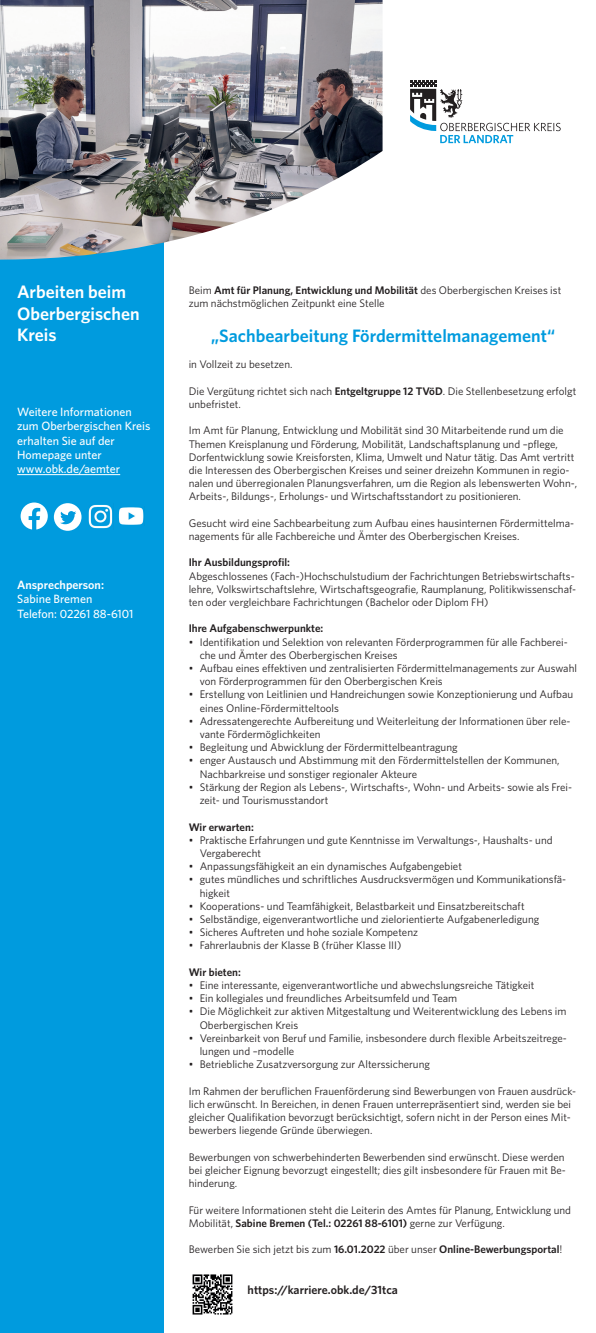
<style>
.page{position:relative;width:596px;height:1333px;background:#fff}
.page>*{position:absolute;margin:0;border:0;box-sizing:border-box;transform-origin:0 0}
.t1{font:600 18px "Whitney";color:#009bde}
.t2{font:600 18px/21.6px "Whitney";color:#fff}
.t3{font:500 12px/14.4px "Whitney";color:#fff}
.t4{font:600 12px "Whitney";color:#231f20}
.t5{font:600 12px "Whitney";color:#fff}
.t6{font:11px/13.2px "Whitney";color:#231f20}
.t7{font:600 11px "Whitney";color:#231f20}
.s1{font-weight:600}
</style>
<div class="page">
<div style="left:0;top:240px;width:163px;height:1092px;background:#009bde"></div>
<hr style="left:17px;top:474px;width:103px;height:1px;background:#fff">
<svg style="left:410px;top:81px;width:150px;height:62px"></svg>
<img style="left:0;top:0;width:382px;height:259px">
<img style="left:192px;top:1274px;width:41px;height:41px">
<img style="left:88px;top:505px;width:25px;height:24px">
<svg style="left:21px;top:502px;width:27px;height:27px"></svg>
<img style="left:118px;top:507px;width:26px;height:18px">
<svg style="left:54px;top:503px;width:27px;height:28px"></svg>
<h1 class="t2" style="left:17px;top:280px;width:124px">Arbeiten beim<br>Oberbergischen<br>Kreis</h1>
<p class="t3" style="left:17px;top:404px;width:135px">Weitere Informationen zum Oberbergischen Kreis erhalten Sie auf der<br>Homepage unter www.obk.de/aemter</p>
<p class="t5" style="left:17px;top:577px;width:88px">Ansprechperson:</p>
<p class="t3" style="left:17px;top:591px;width:118px">Sabine Bremen<br>Telefon: 02261 88-6101</p>
<p class="t6" style="left:189px;top:283px;width:374px">Beim <span class="s1">Amt für Planung, Entwicklung und Mobilität</span> des Oberbergischen Kreises ist zum nächstmöglichen Zeitpunkt eine Stelle</p>
<h1 class="t1" style="left:211px;top:324px;width:345px">„Sachbearbeitung Fördermittelmanagement“</h1>
<p class="t6" style="left:189px;top:358px;width:105px">in Vollzeit zu besetzen.</p>
<p class="t6" style="left:189px;top:384px;width:389px">Die Vergütung richtet sich nach <span class="s1">Entgeltgruppe 12 TVöD</span>. Die Stellenbesetzung erfolgt unbefristet.</p>
<p class="t6" style="left:189px;top:424px;width:390px">Im Amt für Planung, Entwicklung und Mobilität sind 30 Mitarbeitende rund um die Themen Kreisplanung und Förderung, Mobilität, Landschaftsplanung und –pflege, Dorfentwicklung sowie Kreisforsten, Klima, Umwelt und Natur tätig. Das Amt vertritt die Interessen des Oberbergischen Kreises und seiner dreizehn Kommunen in regio&shy;nalen und überregionalen Planungsverfahren, um die Region als lebenswerten Wohn-, Arbeits-, Bildungs-, Erholungs- und Wirtschaftsstandort zu positionieren.</p>
<p class="t6" style="left:189px;top:516px;width:386px">Gesucht wird eine Sachbearbeitung zum Aufbau eines hausinternen Fördermittelma&shy;nagements für alle Fachbereiche und Ämter des Oberbergischen Kreises.</p>
<p class="t7" style="left:189px;top:556px;width:103px">Ihr Ausbildungsprofil:</p>
<p class="t6" style="left:189px;top:569px;width:389px">Abgeschlossenes (Fach-)Hochschulstudium der Fachrichtungen Betriebswirtschafts&shy;lehre, Volkswirtschaftslehre, Wirtschaftsgeografie, Raumplanung, Politikwissenschaf&shy;ten oder vergleichbare Fachrichtungen (Bachelor oder Diplom FH)</p>
<p class="t7" style="left:189px;top:622px;width:136px">Ihre Aufgabenschwerpunkte:</p>
<p class="t6" style="left:200px;top:635px;width:369px;text-indent:-11px">• Identifikation und Selektion von relevanten Förderprogrammen für alle Fachberei&shy;che und Ämter des Oberbergischen Kreises</p>
<p class="t6" style="left:200px;top:661px;width:378px;text-indent:-11px">• Aufbau eines effektiven und zentralisierten Fördermittelmanagements zur Auswahl von Förderprogrammen für den Oberbergischen Kreis</p>
<p class="t6" style="left:200px;top:688px;width:374px;text-indent:-11px">• Erstellung von Leitlinien und Handreichungen sowie Konzeptionierung und Aufbau eines Online-Fördermitteltools</p>
<p class="t6" style="left:200px;top:714px;width:372px;text-indent:-11px">• Adressatengerechte Aufbereitung und Weiterleitung der Informationen über rele&shy;vante Fördermöglichkeiten</p>
<p class="t6" style="left:189px;top:740px;width:270px">• Begleitung und Abwicklung der Fördermittelbeantragung</p>
<p class="t6" style="left:200px;top:754px;width:361px;text-indent:-11px">• enger Austausch und Abstimmung mit den Fördermittelstellen der Kommunen,<br>Nachbarkreise und sonstiger regionaler Akteure</p>
<p class="t6" style="left:200px;top:780px;width:373px;text-indent:-11px">• Stärkung der Region als Lebens-, Wirtschafts-, Wohn- und Arbeits- sowie als Frei&shy;zeit- und Tourismusstandort</p>
<p class="t7" style="left:189px;top:820px;width:66px">Wir erwarten:</p>
<p class="t6" style="left:200px;top:833px;width:354px;text-indent:-11px">• Praktische Erfahrungen und gute Kenntnisse im Verwaltungs-, Haushalts- und<br>Vergaberecht</p>
<p class="t6" style="left:189px;top:859px;width:274px">• Anpassungsfähigkeit an ein dynamisches Aufgabengebiet</p>
<p class="t6" style="left:200px;top:872px;width:368px;text-indent:-11px">• gutes mündliches und schriftliches Ausdrucksvermögen und Kommunikationsfä&shy;higkeit</p>
<p class="t6" style="left:189px;top:899px;width:337px">• Kooperations- und Teamfähigkeit, Belastbarkeit und Einsatzbereitschaft</p>
<p class="t6" style="left:189px;top:912px;width:352px">• Selbständige, eigenverantwortliche und zielorientierte Aufgabenerledigung</p>
<p class="t6" style="left:189px;top:925px;width:231px">• Sicheres Auftreten und hohe soziale Kompetenz</p>
<p class="t6" style="left:189px;top:938px;width:214px">• Fahrerlaubnis der Klasse B (früher Klasse III)</p>
<p class="t7" style="left:189px;top:965px;width:54px">Wir bieten:</p>
<p class="t6" style="left:189px;top:978px;width:347px">• Eine interessante, eigenverantwortliche und abwechslungsreiche Tätigkeit</p>
<p class="t6" style="left:189px;top:991px;width:270px">• Ein kollegiales und freundliches Arbeitsumfeld und Team</p>
<p class="t6" style="left:200px;top:1004px;width:368px;text-indent:-11px">• Die Möglichkeit zur aktiven Mitgestaltung und Weiterentwicklung des Lebens im<br>Oberbergischen Kreis</p>
<p class="t6" style="left:200px;top:1031px;width:368px;text-indent:-11px">• Vereinbarkeit von Beruf und Familie, insbesondere durch flexible Arbeitszeitrege&shy;lungen und –modelle</p>
<p class="t6" style="left:189px;top:1057px;width:242px">• Betriebliche Zusatzversorgung zur Alterssicherung</p>
<p class="t6" style="left:189px;top:1084px;width:389px">Im Rahmen der beruflichen Frauenförderung sind Bewerbungen von Frauen ausdrück&shy;lich erwünscht. In Bereichen, in denen Frauen unterrepräsentiert sind, werden sie bei gleicher Qualifikation bevorzugt berücksichtigt, sofern nicht in der Person eines Mit&shy;bewerbers liegende Gründe überwiegen.</p>
<p class="t6" style="left:189px;top:1150px;width:378px">Bewerbungen von schwerbehinderten Bewerbenden sind erwünscht. Diese werden bei gleicher Eignung bevorzugt eingestellt; dies gilt insbesondere für Frauen mit Be&shy;hinderung.</p>
<p class="t6" style="left:189px;top:1202px;width:383px">Für weitere Informationen steht die Leiterin des Amtes für Planung, Entwicklung und<br>Mobilität, <span class="s1">Sabine Bremen (Tel.: 02261 88-6101)</span> gerne zur Verfügung.</p>
<p class="t6" style="left:189px;top:1242px;width:375px">Bewerben Sie sich jetzt bis zum <span class="s1">16.01.2022</span> über unser <span class="s1">Online-Bewerbungsportal</span>!</p>
<p class="t4" style="left:247px;top:1281px;width:152px">https://karriere.obk.de/31tca</p>
</div>
